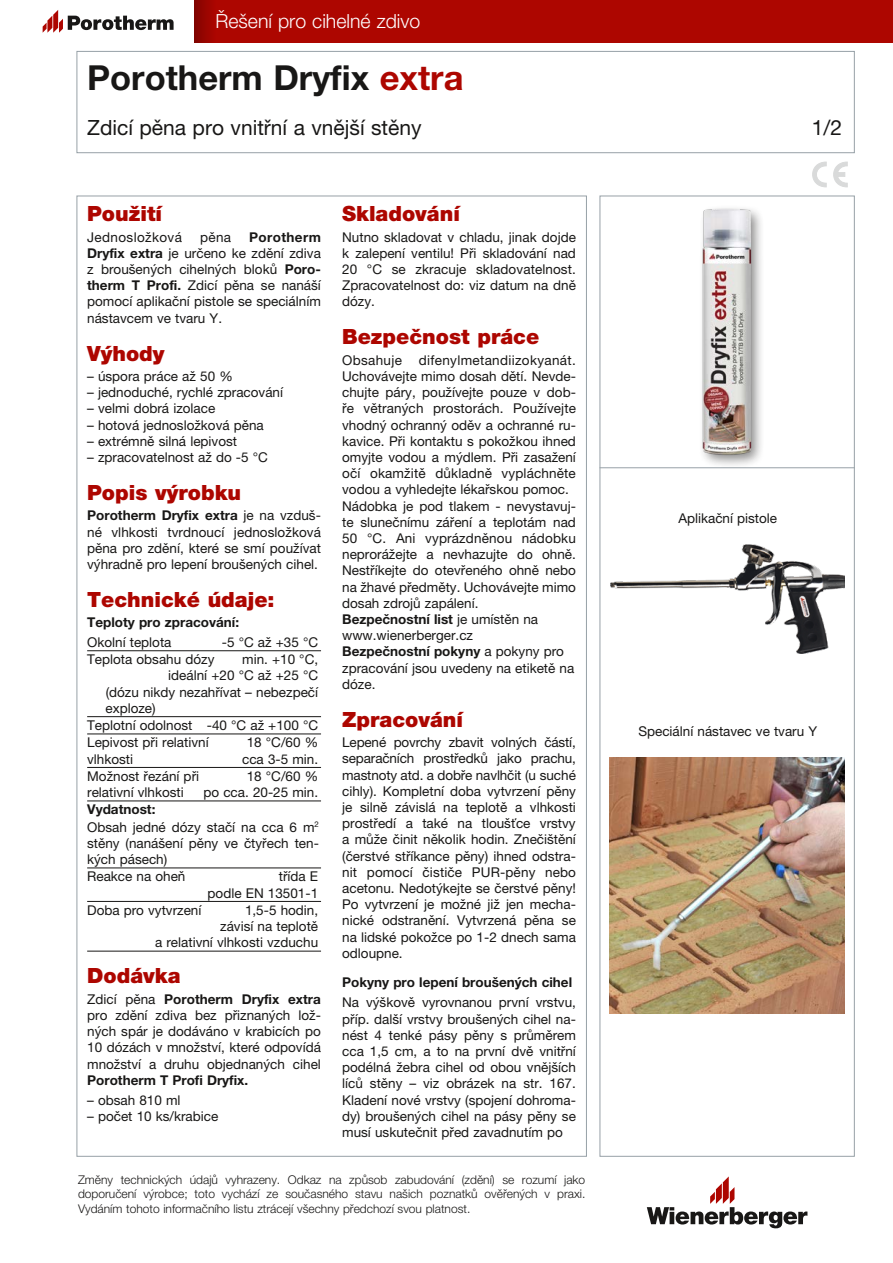
<style>
.page{position:relative;width:893px;height:1263px;background:#fff}
.page>*{position:absolute;margin:0;border:0;box-sizing:border-box;transform-origin:0 0}
.t1{font:700 34.5px "Helvetica Neue LT Pro";color:#181716}
.t2{font:900 21px "Helvetica Neue LT Pro";color:#ad0600}
.t3{font:21px "Helvetica Neue LT Pro";color:#181716}
.t4{font:300 19.5px "Helvetica Neue LT Pro";color:#fff}
.t5{font:13.5px/16.2px "Helvetica Neue LT Pro";color:#181716;text-align:justify}
.t6{font:700 13.5px "Helvetica Neue LT Pro";color:#181716}
.t7{font:13.5px "Helvetica Neue LT Pro";letter-spacing:.03em;color:#181716}
.t8{font:300 12px/14.4px "Helvetica Neue LT Pro";color:#181716;text-align:justify}
.s1{color:#ad0600}
.s2{font-weight:700}
</style>
<div class="page">
<div style="left:194px;top:0;width:699px;height:43px;background:#ad0600"></div>
<svg style="left:194px;top:0;width:17px;height:43px"></svg>
<svg style="left:43px;top:10px;width:131px;height:23px"></svg>
<svg style="left:647px;top:1176px;width:160px;height:52px"></svg>
<hr style="left:87px;top:650px;width:234px;height:1px;background:#181716">
<hr style="left:87px;top:716px;width:234px;height:1px;background:#181716">
<hr style="left:87px;top:734px;width:234px;height:1px;background:#181716">
<hr style="left:87px;top:767px;width:234px;height:1px;background:#181716">
<hr style="left:87px;top:801px;width:234px;height:1px;background:#181716">
<hr style="left:87px;top:868px;width:234px;height:1px;background:#181716">
<hr style="left:87px;top:901px;width:234px;height:1px;background:#181716">
<hr style="left:87px;top:951px;width:234px;height:1px;background:#181716">
<div style="left:77px;top:51px;width:778px;height:102px;background:#fff;border:1px solid #97a1a7"></div>
<hr style="left:600px;top:467px;width:255px;height:1px;background:#97a1a7">
<svg style="left:812px;top:162px;width:35px;height:25px"></svg>
<img style="left:610px;top:544px;width:234px;height:109px">
<img style="left:609px;top:757px;width:236px;height:256px">
<div style="left:698px;top:204px;width:67px;height:264px;background:#181716;opacity:.5"></div>
<img style="left:700px;top:207px;width:56px;height:250px">
<h3 class="t4" style="left:215px;top:10px;width:207px">Řešení pro cihelné zdivo</h3>
<h1 class="t1" style="left:87px;top:57px;width:378px">Porotherm Dryfix <span class="s1">extra</span></h1>
<h2 class="t3" style="left:87px;top:115px;width:336px">Zdicí pěna pro vnitřní a vnější stěny</h2>
<h2 class="t3" style="left:812px;top:115px;width:32px">1/2</h2>
<h2 class="t2" style="left:87px;top:201px;width:77px">Použití</h2>
<p class="t7" style="left:87px;top:229px;width:96px">Jednosložková</p>
<p class="t5" style="left:200px;top:228px;width:33px">pěna</p>
<p class="t5" style="left:87px;top:228px;width:235px;text-indent:162px"><span class="s2">Porotherm Dryfix extra</span> je určeno ke zdění zdiva z broušených cihelných bloků <span class="s2">Poro&shy;therm T Profi.</span> Zdicí pěna se nanáší pomocí aplikační pistole se speciálním nástavcem ve tvaru Y.</p>
<h2 class="t2" style="left:87px;top:340px;width:79px">Výhody</h2>
<p class="t5" style="left:87px;top:368px;width:147px">– úspora práce až 50 %</p>
<p class="t5" style="left:87px;top:384px;width:197px">– jednoduché, rychlé zpracování</p>
<p class="t5" style="left:87px;top:400px;width:130px">– velmi dobrá izolace</p>
<p class="t5" style="left:87px;top:416px;width:178px">– hotová jednosložková pěna</p>
<p class="t5" style="left:87px;top:433px;width:151px">– extrémně silná lepivost</p>
<p class="t5" style="left:87px;top:449px;width:182px">– zpracovatelnost až do -5 °C</p>
<h2 class="t2" style="left:87px;top:480px;width:155px">Popis výrobku</h2>
<p class="t5" style="left:87px;top:507px;width:235px"><span class="s2">Porotherm Dryfix extra</span> je na vzduš&shy;né vlhkosti tvrdnoucí jednosložková pěna pro zdění, které se smí používat výhradně pro lepení broušených cihel.</p>
<h2 class="t2" style="left:87px;top:587px;width:189px">Technické údaje:</h2>
<p class="t6" style="left:87px;top:614px;width:154px">Teploty pro zpracování:</p>
<p class="t5" style="left:87px;top:634px;width:86px">Okolní teplota</p>
<p class="t5" style="left:222px;top:634px;width:98px">-5 °C až +35 °C</p>
<p class="t5" style="left:87px;top:651px;width:129px">Teplota obsahu dózy</p>
<p class="t5" style="left:242px;top:651px;width:78px">min. +10 °C,</p>
<p class="t5" style="left:168px;top:667px;width:151px">ideální +20 °C až +25 °C</p>
<p class="t5" style="left:106px;top:683px;width:214px">(dózu nikdy nezahřívat – nebezpečí</p>
<p class="t5" style="left:105px;top:700px;width:52px">exploze)</p>
<p class="t5" style="left:87px;top:717px;width:233px">Teplotní odolnost -40 °C až +100 °C</p>
<p class="t5" style="left:87px;top:734px;width:123px">Lepivost při relativní</p>
<p class="t5" style="left:247px;top:734px;width:73px">18 °C/60 %</p>
<p class="t5" style="left:87px;top:750px;width:48px">vlhkosti</p>
<p class="t5" style="left:242px;top:750px;width:78px">cca 3-5 min.</p>
<p class="t5" style="left:87px;top:768px;width:113px">Možnost řezání při</p>
<p class="t5" style="left:247px;top:768px;width:73px">18 °C/60 %</p>
<p class="t5" style="left:87px;top:784px;width:98px">relativní vlhkosti</p>
<p class="t5" style="left:203px;top:784px;width:116px">po cca. 20-25 min.</p>
<p class="t5" style="left:87px;top:801px;width:233px;line-height:16.8px;text-align:left"><span class="s2">Vydatnost:<br></span>Obsah jedné dózy stačí na cca 6 m<sup>2 </sup>stěny (nanášení pěny ve čtyřech ten&shy;kých pásech)<br>Reakce na oheň</p>
<p class="t5" style="left:208px;top:868px;width:112px;text-align:right">třída E<br>podle EN 13501-1</p>
<p class="t5" style="left:87px;top:902px;width:116px">Doba pro vytvrzení</p>
<p class="t5" style="left:155px;top:902px;width:165px;text-align:right">1,5-5 hodin,<br>závisí na teplotě<br>a relativní vlhkosti vzduchu</p>
<h2 class="t2" style="left:87px;top:963px;width:95px">Dodávka</h2>
<p class="t5" style="left:87px;top:991px;width:235px">Zdicí pěna <span class="s2">Porotherm Dryfix extra </span>pro zdění zdiva bez přiznaných lož&shy;ných spár je dodáváno v krabicích po 10 dózách v množství, které odpovídá množství a druhu objednaných cihel</p>
<p class="t6" style="left:87px;top:1071px;width:163px">Porotherm T Profi Dryfix.</p>
<p class="t5" style="left:87px;top:1092px;width:95px">– obsah 810 ml</p>
<p class="t5" style="left:87px;top:1108px;width:133px">– počet 10 ks/krabice</p>
<h2 class="t2" style="left:342px;top:201px;width:119px">Skladování</h2>
<p class="t5" style="left:342px;top:228px;width:235px">Nutno skladovat v chladu, jinak dojde k zalepení ventilu! Při skladování nad 20 °C se zkracuje skladovatelnost.<br>Zpracovatelnost do: viz datum na dně dózy.</p>
<h2 class="t2" style="left:342px;top:324px;width:199px">Bezpečnost práce</h2>
<p class="t5" style="left:342px;top:352px;width:235px;text-align:left">Obsahuje difenylmetandiizokyanát.<br>Uchovávejte mimo dosah dětí. Nevde&shy;chujte páry, používejte pouze v dob&shy;ře větraných prostorách. Používejte vhodný ochranný oděv a ochranné ru&shy;kavice. Při kontaktu s pokožkou ihned omyjte vodou a mýdlem. Při zasažení očí okamžitě důkladně vypláchněte vodou a vyhledejte lékařskou pomoc.<br>Nádobka je pod tlakem - nevystavuj&shy;te slunečnímu záření a teplotám nad 50 °C. Ani vyprázdněnou nádobku neprorážejte a nevhazujte do ohně.<br>Nestříkejte do otevřeného ohně nebo na žhavé předměty. Uchovávejte mimo dosah zdrojů zapálení.<br><span class="s2">Bezpečnostní list</span> je umístěn na www.wienerberger.cz<br><span class="s2">Bezpečnostní pokyny</span> a pokyny pro zpracování jsou uvedeny na etiketě na dóze.</p>
<h2 class="t2" style="left:342px;top:707px;width:122px">Zpracování</h2>
<p class="t5" style="left:342px;top:734px;width:235px">Lepené povrchy zbavit volných částí, separačních prostředků jako prachu, mastnoty atd. a dobře navlhčit (u suché cihly). Kompletní doba vytvrzení pěny je silně závislá na teplotě a vlhkosti prostředí a také na tloušťce vrstvy a může činit několik hodin. Znečištění (čerstvé stříkance pěny) ihned odstra&shy;nit pomocí čističe PUR-pěny nebo acetonu. Nedotýkejte se čerstvé pěny!<br>Po vytvrzení je možné již jen mecha&shy;nické odstranění. Vytvrzená pěna se na lidské pokožce po 1-2 dnech sama odloupne.</p>
<p class="t6" style="left:342px;top:974px;width:231px">Pokyny pro lepení broušených cihel</p>
<p class="t5" style="left:342px;top:994px;width:235px">Na výškově vyrovnanou první vrstvu, příp. další vrstvy broušených cihel na&shy;nést 4 tenké pásy pěny s průměrem cca 1,5 cm, a to na první dvě vnitřní podélná žebra cihel od obou vnějších líců stěny – viz obrázek na str. 167.<br>Kladení nové vrstvy (spojení dohroma&shy;dy) broušených cihel na pásy pěny se musí uskutečnit před zavadnutím po</p>
<p class="t8" style="left:78px;top:1172px;width:509px">Změny technických údajů vyhrazeny. Odkaz na způsob zabudování (zdění) se rozumí jako doporučení výrobce; toto vychází ze současného stavu našich poznatků ověřených v praxi.<br>Vydáním tohoto informačního listu ztrácejí všechny předchozí svou platnost.</p>
<p class="t5" style="left:678px;top:510px;width:100px">Aplikační pistole</p>
<p class="t5" style="left:638px;top:723px;width:180px">Speciální nástavec ve tvaru Y</p>
</div>
